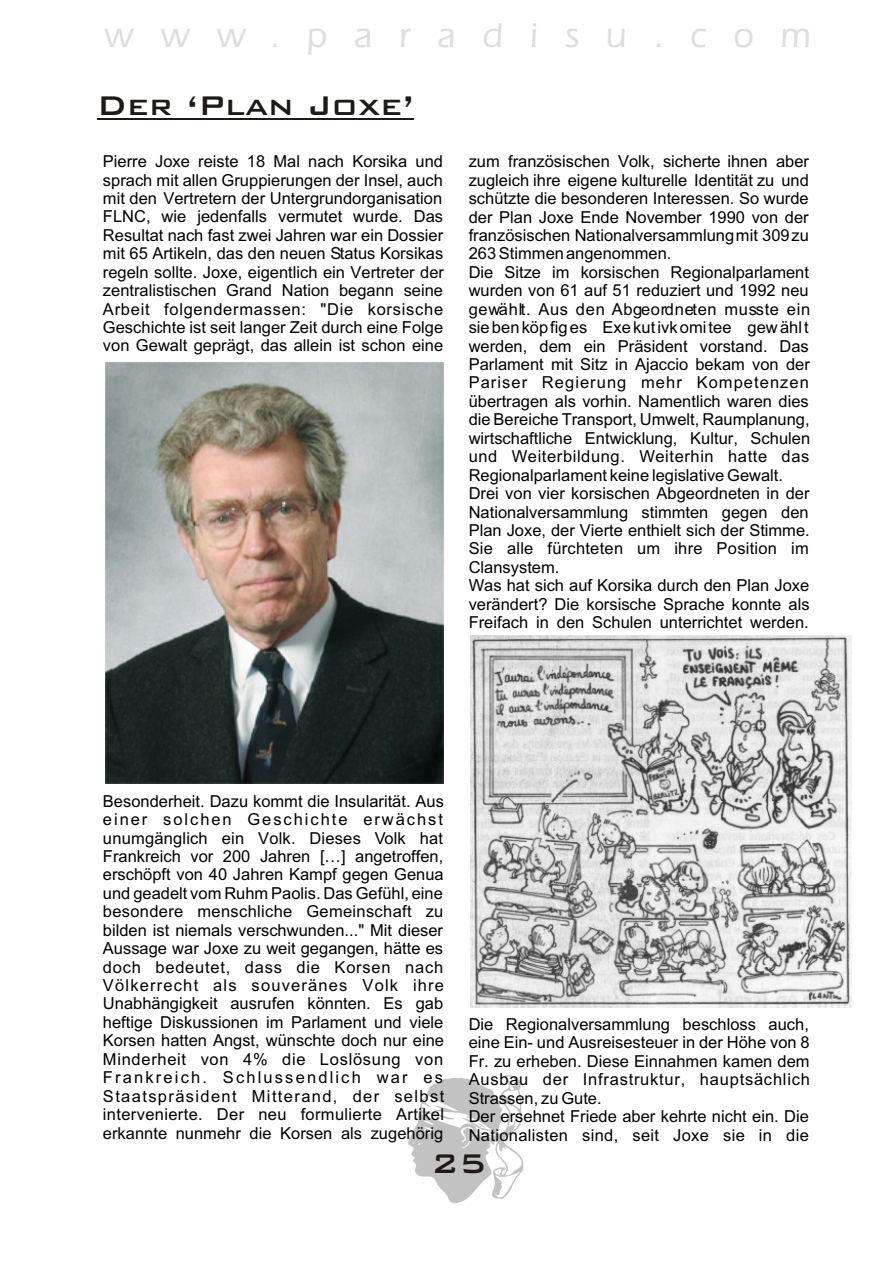
<style>
.page{position:relative;width:894px;height:1263px;background:#fff}
.page>*{position:absolute;margin:0;border:0;box-sizing:border-box;transform-origin:0 0}
.t1{font:36px "Eras Md BT";letter-spacing:.75em;color:#dedede}
.t2{font:36px "Bank Gothic Md BT";color:#1f1a17}
.t3{font:16.5px/18.5px "Arial";color:#000}
.t4{font:16.5px "Arial";letter-spacing:.045em;color:#000}
.t5{font:16.5px "Arial";letter-spacing:.02em;color:#000}
.t6{font:16.5px "Arial";letter-spacing:.085em;color:#000}
.t7{font:16.5px "Arial";letter-spacing:.04em;color:#000}
.t8{font:16.5px "Arial";letter-spacing:.13em;color:#000}
</style>
<div class="page">
<svg style="left:408px;top:1075px;width:116px;height:128px"></svg>
<hr style="left:97px;top:119px;width:317px;height:1px;background:#1f1a17">
<img style="left:106px;top:362px;width:338px;height:421px">
<img style="left:470px;top:635px;width:381px;height:372px">
<h1 class="t1" style="left:105px;top:19px;width:708px">www.paradisu.com</h1>
<h1 class="t2" style="left:97px;top:88px;width:319px">Der ‘Plan Joxe’</h1>
<p class="t3" style="left:103px;top:154px;width:342px">Pierre Joxe reiste 18 Mal nach Korsika und</p>
<p class="t3" style="left:469px;top:154px;width:342px">zum französischen Volk, sicherte ihnen aber</p>
<p class="t3" style="left:103px;top:172px;width:342px">sprach mit allen Gruppierungen der Insel, auch</p>
<p class="t3" style="left:469px;top:172px;width:342px">zugleich ihre eigene kulturelle Identität zu und</p>
<p class="t3" style="left:103px;top:190px;width:341px">mit den Vertretern der Untergrundorganisation</p>
<p class="t3" style="left:469px;top:191px;width:342px">schützte die besonderen Interessen. So wurde</p>
<p class="t3" style="left:103px;top:209px;width:342px">FLNC, wie jedenfalls vermutet wurde. Das</p>
<p class="t3" style="left:469px;top:209px;width:342px">der Plan Joxe Ende November 1990 von der</p>
<p class="t3" style="left:103px;top:227px;width:342px">Resultat nach fast zwei Jahren war ein Dossier</p>
<p class="t3" style="left:469px;top:228px;width:342px">französischen Nationalversammlung mit 309 zu</p>
<p class="t3" style="left:103px;top:246px;width:342px">mit 65 Artikeln, das den neuen Status Korsikas</p>
<p class="t3" style="left:469px;top:246px;width:204px">263 Stimmen angenommen.</p>
<p class="t3" style="left:103px;top:264px;width:343px">regeln sollte. Joxe, eigentlich ein Vertreter der</p>
<p class="t3" style="left:469px;top:264px;width:342px">Die Sitze im korsischen Regionalparlament</p>
<p class="t3" style="left:103px;top:283px;width:342px">zentralistischen Grand Nation begann seine</p>
<p class="t3" style="left:469px;top:283px;width:342px">wurden von 61 auf 51 reduziert und 1992 neu</p>
<p class="t4" style="left:103px;top:303px;width:342px">Arbeit folgendermassen: "Die korsische</p>
<p class="t4" style="left:469px;top:303px;width:343px">gewählt. Aus den Abgeordneten musste ein</p>
<p class="t3" style="left:103px;top:320px;width:342px">Geschichte ist seit langer Zeit durch eine Folge</p>
<p class="t3" style="left:469px;top:320px;width:342px">siebenköpfiges Exekutivkomitee gewählt</p>
<p class="t3" style="left:103px;top:338px;width:342px">von Gewalt geprägt, das allein ist schon eine</p>
<p class="t3" style="left:469px;top:338px;width:343px">werden, dem ein Präsident vorstand. Das Parlament mit Sitz in Ajaccio bekam von der Pariser Regierung mehr Kompetenzen übertragen als vorhin. Namentlich waren dies die Bereiche Transport, Umwelt, Raumplanung, wirtschaftliche Entwicklung, Kultur, Schulen und Weiterbildung. Weiterhin hatte das Regionalparlament keine legislative Gewalt.<br>Drei von vier korsischen Abgeordneten in der Nationalversammlung stimmten gegen den Plan Joxe, der Vierte enthielt sich der Stimme.<br>Sie alle fürchteten um ihre Position im Clansystem.<br>Was hat sich auf Korsika durch den Plan Joxe verändert? Die korsische Sprache konnte als Freifach in den Schulen unterrichtet werden.</p>
<p class="t3" style="left:103px;top:793px;width:343px;text-align:justify">Besonderheit. Dazu kommt die Insularität. Aus einer solchen Geschichte erwächst unumgänglich ein Volk. Dieses Volk hat Frankreich vor 200 Jahren […] angetroffen, erschöpft von 40 Jahren Kampf gegen Genua und geadelt vom Ruhm Paolis. Das Gefühl, eine besondere menschliche Gemeinschaft zu bilden ist niemals verschwunden..." Mit dieser Aussage war Joxe zu weit gegangen, hätte es doch bedeutet, dass die Korsen nach Völkerrecht als souveränes Volk ihre Unabhängigkeit ausrufen könnten. Es gab heftige Diskussionen im Parlament und viele</p>
<p class="t3" style="left:469px;top:1016px;width:342px">Die Regionalversammlung beschloss auch,</p>
<p class="t3" style="left:103px;top:1033px;width:343px">Korsen hatten Angst, wünschte doch nur eine</p>
<p class="t3" style="left:469px;top:1035px;width:343px">eine Ein- und Ausreisesteuer in der Höhe von 8</p>
<p class="t7" style="left:103px;top:1053px;width:342px">Minderheit von 4% die Loslösung von</p>
<p class="t3" style="left:469px;top:1053px;width:343px">Fr. zu erheben. Diese Einnahmen kamen dem</p>
<p class="t8" style="left:103px;top:1071px;width:342px">Frankreich. Schlussendlich war es</p>
<p class="t4" style="left:469px;top:1073px;width:343px">Ausbau der Infrastruktur, hauptsächlich</p>
<p class="t6" style="left:103px;top:1090px;width:343px">Staatspräsident Mitterand, der selbst</p>
<p class="t3" style="left:469px;top:1090px;width:135px">Strassen, zu Gute.</p>
<p class="t5" style="left:103px;top:1108px;width:343px">intervenierte. Der neu formulierte Artikel</p>
<p class="t3" style="left:469px;top:1109px;width:342px">Der ersehnet Friede aber kehrte nicht ein. Die</p>
<p class="t3" style="left:103px;top:1125px;width:342px">erkannte nunmehr die Korsen als zugehörig</p>
<p class="t5" style="left:469px;top:1129px;width:342px">Nationalisten sind, seit Joxe sie in die</p>
<h1 class="t2" style="left:431px;top:1146px;width:57px">25</h1>
</div>
